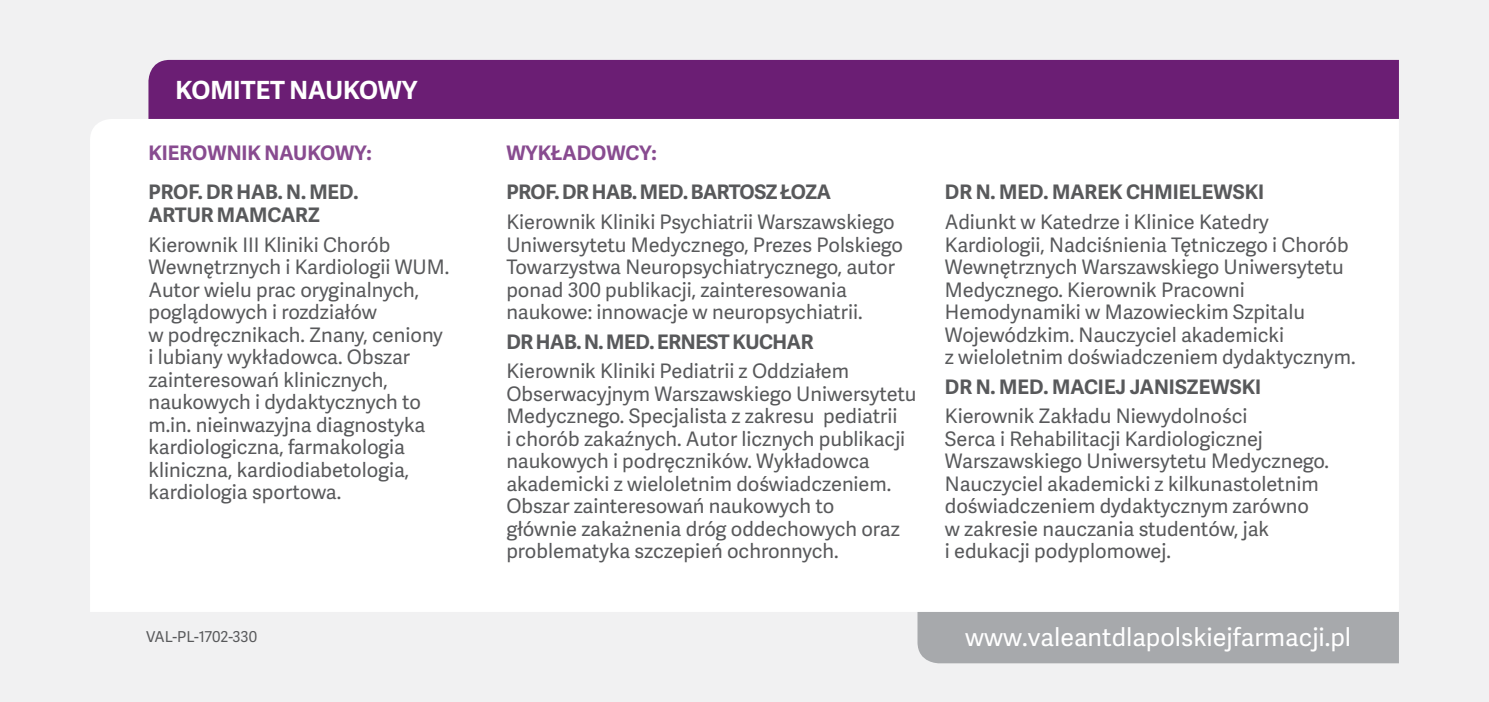
<style>
.page{position:relative;width:1489px;height:702px;background:#fff}
.page>*{position:absolute;margin:0;border:0;box-sizing:border-box;transform-origin:0 0}
.t1{font:25px "Adelle Sans";color:#fff}
.t2{font:700 25px "Adelle Sans";color:#fff}
.t3{font:20px/22.5px "Adelle Sans";color:#58595b}
.t4{font:700 20px/22.5px "Adelle Sans";letter-spacing:-.005em;color:#58595b}
.t5{font:700 20px "Adelle Sans";color:#884b90}
.t6{font:15px "Adelle Sans";color:#58595b}
</style>
<div class="page">
<div style="left:0;top:0;width:1488px;height:702px;background:#f1f1f2"></div>
<div style="left:917px;top:612px;width:481px;height:51px;background:#a7a9ac"></div>
<div style="left:90px;top:119px;width:1308px;height:493px;background:#fff"></div>
<div style="left:148px;top:60px;width:1250px;height:59px;background:#6b1e74"></div>
<p class="t2" style="left:175px;top:72px;width:243px">KOMITET NAUKOWY</p>
<p class="t5" style="left:148px;top:139px;width:225px">KIEROWNIK NAUKOWY:</p>
<p class="t5" style="left:506px;top:139px;width:152px">WYKŁADOWCY:</p>
<p class="t4" style="left:148px;top:180px;width:211px">PROF. DR HAB. N. MED.<br>ARTUR MAMCARZ</p>
<p class="t3" style="left:148px;top:232px;width:302px">Kierownik III Kliniki Chorób<br>Wewnętrznych i Kardiologii WUM.<br>Autor wielu prac oryginalnych, poglądowych i rozdziałów<br>w podręcznikach. Znany, ceniony i lubiany wykładowca. Obszar zainteresowań klinicznych, naukowych i dydaktycznych to m.in. nieinwazyjna diagnostyka kardiologiczna, farmakologia kliniczna, kardiodiabetologia, kardiologia sportowa.</p>
<p class="t4" style="left:506px;top:180px;width:326px">PROF. DR HAB. MED. BARTOSZ ŁOZA</p>
<p class="t3" style="left:506px;top:210px;width:398px">Kierownik Kliniki Psychiatrii Warszawskiego Uniwersytetu Medycznego, Prezes Polskiego Towarzystwa Neuropsychiatrycznego, autor ponad 300 publikacji, zainteresowania naukowe: innowacje w neuropsychiatrii.</p>
<p class="t4" style="left:506px;top:329px;width:309px">DR HAB. N. MED. ERNEST KUCHAR</p>
<p class="t3" style="left:506px;top:359px;width:411px">Kierownik Kliniki Pediatrii z Oddziałem Obserwacyjnym Warszawskiego Uniwersytetu Medycznego. Specjalista z zakresu pediatrii<br>i chorób zakaźnych. Autor licznych publikacji naukowych i podręczników. Wykładowca akademicki z wieloletnim doświadczeniem.<br>Obszar zainteresowań naukowych to<br>głównie zakażnenia dróg oddechowych oraz problematyka szczepień ochronnych.</p>
<p class="t4" style="left:944px;top:180px;width:321px">DR N. MED. MAREK CHMIELEWSKI</p>
<p class="t3" style="left:944px;top:210px;width:412px">Adiunkt w Katedrze i Klinice Katedry Kardiologii, Nadciśnienia Tętniczego i Chorób Wewnętrznych Warszawskiego Uniwersytetu Medycznego. Kierownik Pracowni Hemodynamiki w Mazowieckim Szpitalu Wojewódzkim. Nauczyciel akademicki<br>z wieloletnim doświadczeniem dydaktycznym.</p>
<p class="t4" style="left:944px;top:374px;width:318px">DR N. MED. MACIEJ JANISZEWSKI</p>
<p class="t3" style="left:944px;top:404px;width:386px">Kierownik Zakładu Niewydolności<br>Serca i Rehabilitacji Kardiologicznej Warszawskiego Uniwersytetu Medycznego.<br>Nauczyciel akademicki z kilkunastoletnim doświadczeniem dydaktycznym zarówno w zakresie nauczania studentów, jak<br>i edukacji podyplomowej.</p>
<p class="t6" style="left:146px;top:625px;width:112px">VAL-PL-1702-330</p>
<p class="t1" style="left:965px;top:619px;width:387px">www.valeantdlapolskiejfarmacji.pl</p>
</div>
